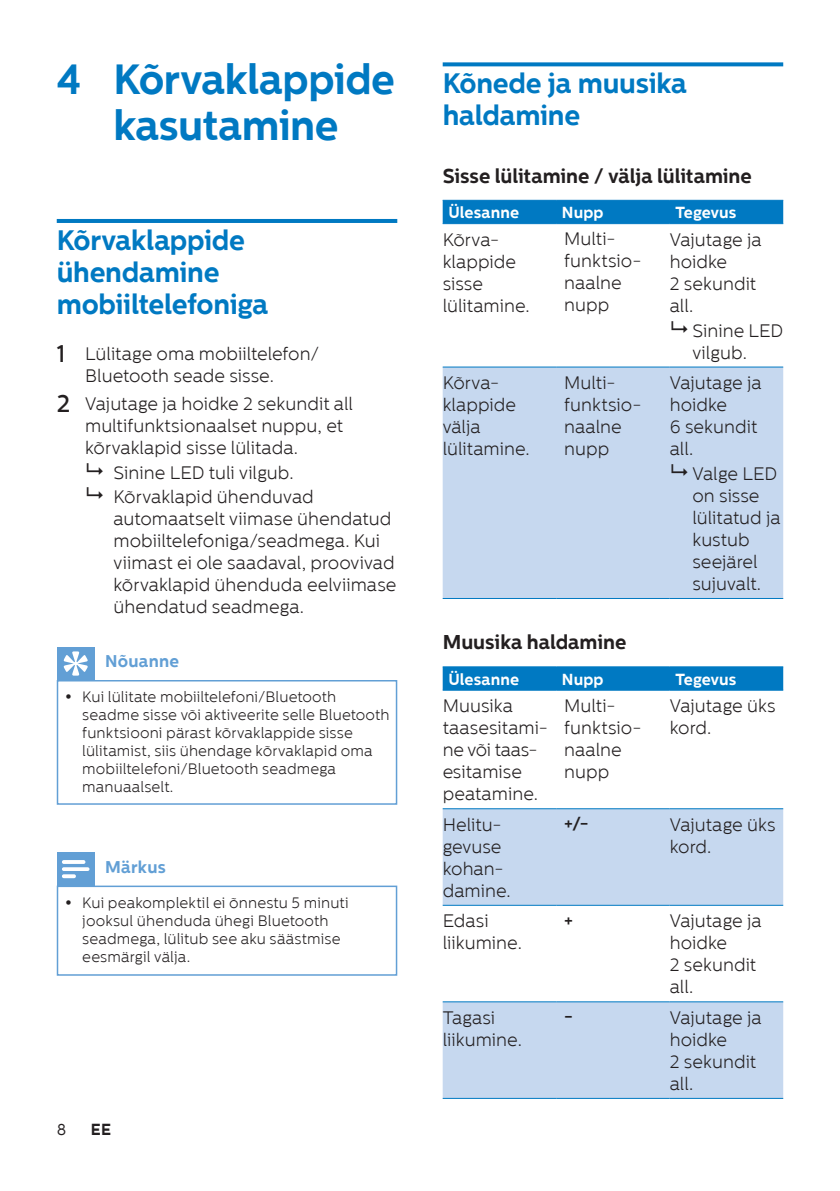
<style>
.page{position:relative;width:840px;height:1191px;background:#fff}
.page>*{position:absolute;margin:0;border:0;box-sizing:border-box;transform-origin:0 0}
.LIELAIS_VIRSRAKSTS{font:700 42px/46px "Centrale Sans";letter-spacing:-.01em;color:#0079c2;text-align:center}
.VIRSRAKSTS{font:700 28px/32px "Centrale Sans";letter-spacing:-.01em;color:#0079c2}
.bolds{font:700 20px "Centrale Sans";color:#231f20}
.PARASTS{font:300 18px/22px "Centrale Sans";color:#231f20}
.AR_BULTU_atkāpe{font:300 18px/22px "Centrale Sans";color:#231f20}
.NUMURETS{font:300 18px/22px "Centrale Sans";color:#231f20}
.AR_BULTU{font:300 18px/22px "Centrale Sans";color:#231f20}
.PARASTS-2{font:700 18px "Centrale Sans";color:#231f20}
.KASTE_piezīme{font:700 17px "Centrale Sans";letter-spacing:.02em;color:#629fd5}
.t1{font:700 16px "Centrale Sans";letter-spacing:.01em;color:#fff}
.t2{font:700 16px "Centrale Sans";color:#231f20}
.t3{font:16px "Centrale Sans";color:#231f20}
.PIEZĪME{font:300 15px/18px "Centrale Sans";letter-spacing:.01em;color:#231f20}
.s1{font-weight:500;font-size:24px}
</style>
<div class="page">
<hr style="left:57px;top:219px;width:340px;height:4px;background:#0079c2">
<svg style="left:442px;top:62px;width:340px;height:4px"></svg>
<div style="left:442px;top:201px;width:340px;height:22px;background:#0079c2"></div>
<div style="left:442px;top:367px;width:340px;height:231px;background:#c6d8ef"></div>
<hr style="left:442px;top:366px;width:114px;height:1px;background:#0079c2">
<hr style="left:556px;top:366px;width:113px;height:1px;background:#0079c2">
<hr style="left:669px;top:366px;width:113px;height:1px;background:#0079c2">
<hr style="left:442px;top:598px;width:114px;height:1px;background:#0079c2">
<hr style="left:556px;top:598px;width:113px;height:1px;background:#0079c2">
<hr style="left:669px;top:598px;width:113px;height:1px;background:#0079c2">
<hr style="left:442px;top:200px;width:114px;height:1px;background:#0079c2">
<hr style="left:556px;top:200px;width:113px;height:1px;background:#0079c2">
<hr style="left:669px;top:200px;width:113px;height:1px;background:#0079c2">
<hr style="left:442px;top:223px;width:114px;height:1px;background:#0079c2">
<hr style="left:556px;top:223px;width:113px;height:1px;background:#0079c2">
<hr style="left:669px;top:223px;width:113px;height:1px;background:#0079c2">
<div style="left:442px;top:667px;width:340px;height:22px;background:#0079c2"></div>
<svg style="left:442px;top:809px;width:340px;height:288px;fill:#c6d8ef"></svg>
<hr style="left:442px;top:808px;width:114px;height:1px;background:#0079c2">
<hr style="left:556px;top:808px;width:113px;height:1px;background:#0079c2">
<hr style="left:669px;top:808px;width:113px;height:1px;background:#0079c2">
<hr style="left:442px;top:904px;width:114px;height:1px;background:#0079c2">
<hr style="left:556px;top:904px;width:113px;height:1px;background:#0079c2">
<hr style="left:669px;top:904px;width:113px;height:1px;background:#0079c2">
<hr style="left:442px;top:1001px;width:114px;height:1px;background:#0079c2">
<hr style="left:556px;top:1001px;width:113px;height:1px;background:#0079c2">
<hr style="left:669px;top:1001px;width:113px;height:1px;background:#0079c2">
<hr style="left:442px;top:1097px;width:114px;height:1px;background:#0079c2">
<hr style="left:556px;top:1097px;width:113px;height:1px;background:#0079c2">
<hr style="left:669px;top:1097px;width:113px;height:1px;background:#0079c2">
<hr style="left:442px;top:666px;width:114px;height:1px;background:#0079c2">
<hr style="left:556px;top:666px;width:113px;height:1px;background:#0079c2">
<hr style="left:669px;top:666px;width:113px;height:1px;background:#0079c2">
<hr style="left:442px;top:689px;width:114px;height:1px;background:#0079c2">
<hr style="left:556px;top:689px;width:113px;height:1px;background:#0079c2">
<hr style="left:669px;top:689px;width:113px;height:1px;background:#0079c2">
<div style="left:57px;top:680px;width:340px;height:124px;border:2px solid #629fd5"></div>
<div style="left:57px;top:646px;width:38px;height:34px;background:#629fd5"></div>
<svg style="left:64px;top:651px;width:24px;height:24px"></svg>
<div style="left:57px;top:885px;width:340px;height:90px;border:2px solid #629fd5"></div>
<div style="left:57px;top:852px;width:38px;height:34px;background:#629fd5"></div>
<svg style="left:62px;top:860px;width:27px;height:18px"></svg>
<svg style="left:671px;top:464px;width:16px;height:12px"></svg>
<p class="LIELAIS_VIRSRAKSTS" style="left:57px;top:56px;width:339px">4 Kõrvaklappide kasutamine</p>
<p class="VIRSRAKSTS" style="left:57px;top:223px;width:213px">Kõrvaklappide ühendamine mobiiltelefoniga</p>
<p class="NUMURETS" style="left:85px;top:343px;width:235px;text-indent:-28px"><span class="s1">1</span> Lülitage oma mobiiltelefon/<br>Bluetooth seade sisse.</p>
<p class="NUMURETS" style="left:85px;top:392px;width:269px;text-indent:-28px"><span class="s1">2</span> Vajutage ja hoidke 2 sekundit all multifunktsionaalset nuppu, et kõrvaklapid sisse lülitada.</p>
<p class="AR_BULTU_atkāpe" style="left:113px;top:461px;width:181px">Sinine LED tuli vilgub.</p>
<p class="AR_BULTU_atkāpe" style="left:113px;top:486px;width:284px">Kõrvaklapid ühenduvad automaatselt viimase ühendatud mobiiltelefoniga/seadmega. Kui viimast ei ole saadaval, proovivad kõrvaklapid ühenduda eelviimase ühendatud seadmega.</p>
<p class="KASTE_piezīme" style="left:105px;top:651px;width:76px">Nõuanne</p>
<p class="PIEZĪME" style="left:82px;top:687px;width:309px">Kui lülitate mobiiltelefoni/Bluetooth seadme sisse või aktiveerite selle Bluetooth funktsiooni pärast kõrvaklappide sisse lülitamist, siis ühendage kõrvaklapid oma mobiiltelefoni/Bluetooth seadmega manuaalselt.</p>
<p class="KASTE_piezīme" style="left:105px;top:857px;width:62px">Märkus</p>
<p class="PIEZĪME" style="left:82px;top:893px;width:268px">Kui peakomplektil ei õnnestu 5 minuti jooksul ühenduda ühegi Bluetooth seadmega, lülitub see aku säästmise eesmärgil välja.</p>
<p class="t3" style="left:57px;top:1120px;width:11px">8</p>
<p class="t2" style="left:91px;top:1119px;width:22px">EE</p>
<p class="VIRSRAKSTS" style="left:442px;top:67px;width:245px">Kõnede ja muusika haldamine</p>
<p class="bolds" style="left:442px;top:164px;width:310px">Sisse lülitamine / välja lülitamine</p>
<p class="t1" style="left:448px;top:203px;width:72px">Ülesanne</p>
<p class="t1" style="left:561px;top:203px;width:43px">Nupp</p>
<p class="t1" style="left:675px;top:203px;width:63px">Tegevus</p>
<p class="PARASTS" style="left:442px;top:228px;width:88px">Kõrva&shy;klappide sisse lülitamine.</p>
<p class="PARASTS" style="left:564px;top:228px;width:79px">Multi&shy;funktsio&shy;naalne nupp</p>
<p class="PARASTS" style="left:669px;top:228px;width:93px">Vajutage ja hoidke<br>2 sekundit all.</p>
<p class="AR_BULTU" style="left:692px;top:319px;width:92px">Sinine LED vilgub.</p>
<p class="PARASTS" style="left:442px;top:372px;width:88px">Kõrva&shy;klappide välja lülitamine.</p>
<p class="PARASTS" style="left:564px;top:371px;width:79px">Multi&shy;funktsio&shy;naalne nupp</p>
<p class="PARASTS" style="left:669px;top:372px;width:93px">Vajutage ja hoidke<br>6 sekundit all.</p>
<p class="AR_BULTU" style="left:692px;top:462px;width:90px">Valge LED on sisse lülitatud ja kustub seejärel sujuvalt.</p>
<p class="bolds" style="left:442px;top:630px;width:185px">Muusika haldamine</p>
<p class="t1" style="left:448px;top:669px;width:72px">Ülesanne</p>
<p class="t1" style="left:561px;top:669px;width:43px">Nupp</p>
<p class="t1" style="left:675px;top:669px;width:63px">Tegevus</p>
<p class="PARASTS" style="left:442px;top:695px;width:107px">Muusika taasesitami&shy;ne või taas&shy;esitamise peatamine.</p>
<p class="PARASTS" style="left:564px;top:694px;width:79px">Multi&shy;funktsio&shy;naalne nupp</p>
<p class="PARASTS" style="left:669px;top:695px;width:107px">Vajutage üks kord.</p>
<p class="PARASTS" style="left:442px;top:813px;width:70px">Helitu&shy;gevuse kohan&shy;damine.</p>
<p class="PARASTS-2" style="left:564px;top:813px;width:26px">+/-</p>
<p class="PARASTS" style="left:669px;top:813px;width:107px">Vajutage üks kord.</p>
<p class="PARASTS" style="left:442px;top:910px;width:81px">Edasi liikumine.</p>
<p class="PARASTS-2" style="left:564px;top:910px;width:10px">+</p>
<p class="PARASTS" style="left:669px;top:910px;width:93px">Vajutage ja hoidke<br>2 sekundit all.</p>
<p class="PARASTS" style="left:442px;top:1006px;width:81px">Tagasi liikumine.</p>
<p class="PARASTS-2" style="left:564px;top:1006px;width:10px">-</p>
<p class="PARASTS" style="left:669px;top:1006px;width:93px">Vajutage ja hoidke<br>2 sekundit all.</p>
</div>
